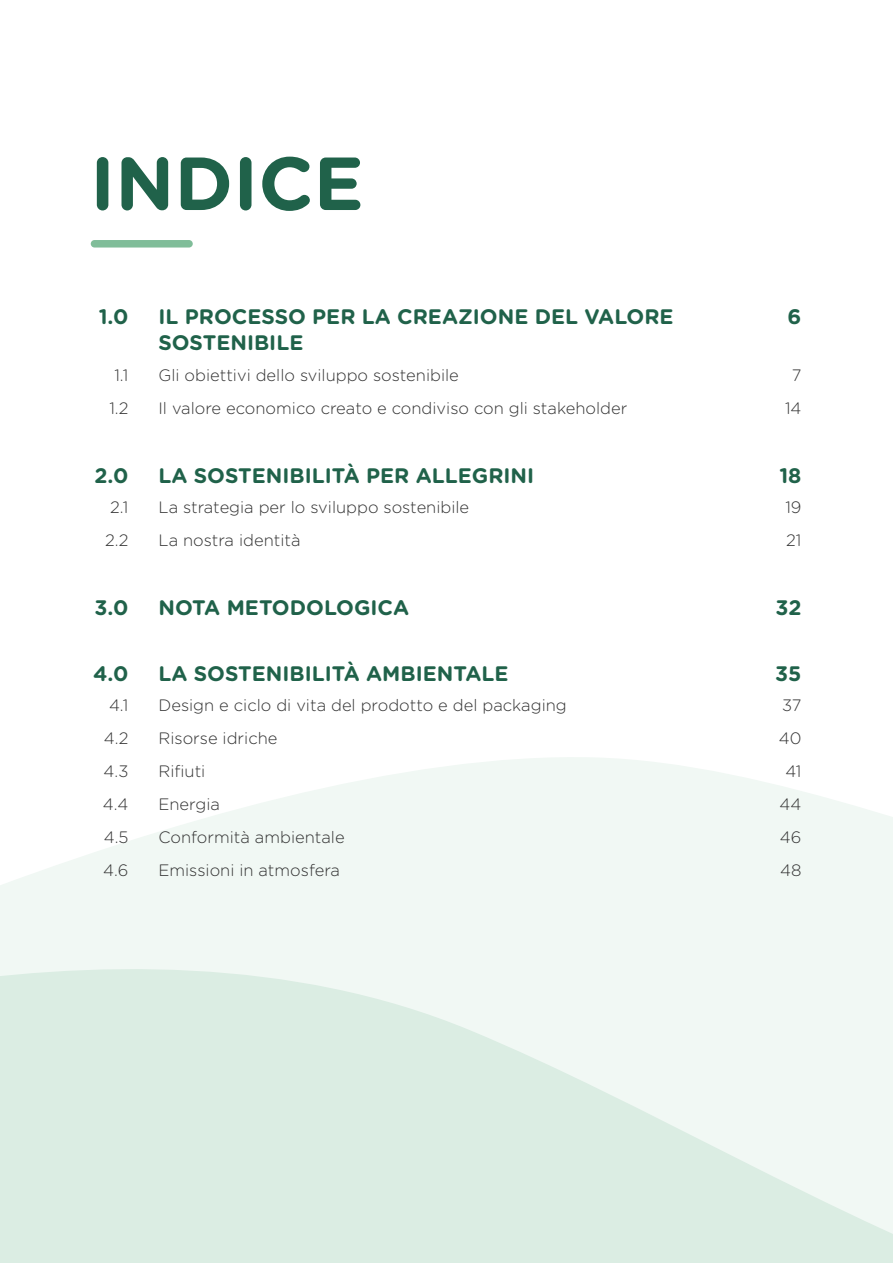
<style>
.page{position:relative;width:893px;height:1263px;background:#fff}
.page>*{position:absolute;margin:0;border:0;box-sizing:border-box;transform-origin:0 0}
.Titolo_2{font:700 75px "Gotham Rounded";color:#20624a}
.Titolo_06{font:700 21px/25.5px "Gotham Rounded";color:#20624a}
.Corpo_testo{font:300 16.5px "Gotham Rounded";color:#333}
</style>
<div class="page">
<svg style="left:0;top:757px;width:893px;height:200px;fill:#f1f8f4"></svg>
<svg style="left:0;top:957px;width:893px;height:306px;fill:#dbede3"></svg>
<div style="left:91px;top:240px;width:102px;height:7px;background:#80bd99;border-radius:4px"></div>
<p class="Titolo_2" style="left:90px;top:128px;width:275px">INDICE</p>
<p class="Titolo_06" style="left:99px;top:303px;width:31px">1.0</p>
<p class="Titolo_06" style="left:158px;top:303px;width:517px">IL PROCESSO PER LA CREAZIONE DEL VALORE<br>SOSTENIBILE</p>
<p class="Titolo_06" style="left:788px;top:303px;width:15px">6</p>
<p class="Corpo_testo" style="left:114px;top:364px;width:16px">1.1</p>
<p class="Corpo_testo" style="left:158px;top:364px;width:302px">Gli obiettivi dello sviluppo sostenibile</p>
<p class="Corpo_testo" style="left:792px;top:364px;width:11px">7</p>
<p class="Corpo_testo" style="left:109px;top:397px;width:21px">1.2</p>
<p class="Corpo_testo" style="left:158px;top:397px;width:470px">Il valore economico creato e condiviso con gli stakeholder</p>
<p class="Corpo_testo" style="left:785px;top:397px;width:18px">14</p>
<p class="Titolo_06" style="left:94px;top:462px;width:35px">2.0</p>
<p class="Titolo_06" style="left:158px;top:462px;width:377px">LA SOSTENIBILITÀ PER ALLEGRINI</p>
<p class="Titolo_06" style="left:779px;top:462px;width:24px">18</p>
<p class="Corpo_testo" style="left:110px;top:496px;width:20px">2.1</p>
<p class="Corpo_testo" style="left:158px;top:496px;width:312px">La strategia per lo sviluppo sostenibile</p>
<p class="Corpo_testo" style="left:785px;top:496px;width:18px">19</p>
<p class="Corpo_testo" style="left:105px;top:529px;width:25px">2.2</p>
<p class="Corpo_testo" style="left:158px;top:529px;width:144px">La nostra identità</p>
<p class="Corpo_testo" style="left:786px;top:529px;width:17px">21</p>
<p class="Titolo_06" style="left:94px;top:594px;width:35px">3.0</p>
<p class="Titolo_06" style="left:158px;top:594px;width:252px">NOTA METODOLOGICA</p>
<p class="Titolo_06" style="left:775px;top:594px;width:28px">32</p>
<p class="Titolo_06" style="left:93px;top:660px;width:37px">4.0</p>
<p class="Titolo_06" style="left:158px;top:660px;width:352px">LA SOSTENIBILITÀ AMBIENTALE</p>
<p class="Titolo_06" style="left:775px;top:660px;width:28px">35</p>
<p class="Corpo_testo" style="left:109px;top:694px;width:21px">4.1</p>
<p class="Corpo_testo" style="left:158px;top:694px;width:410px">Design e ciclo di vita del prodotto e del packaging</p>
<p class="Corpo_testo" style="left:782px;top:694px;width:21px">37</p>
<p class="Corpo_testo" style="left:104px;top:727px;width:26px">4.2</p>
<p class="Corpo_testo" style="left:158px;top:727px;width:121px">Risorse idriche</p>
<p class="Corpo_testo" style="left:779px;top:727px;width:24px">40</p>
<p class="Corpo_testo" style="left:104px;top:760px;width:26px">4.3</p>
<p class="Corpo_testo" style="left:158px;top:760px;width:48px">Rifiuti</p>
<p class="Corpo_testo" style="left:785px;top:760px;width:18px">41</p>
<p class="Corpo_testo" style="left:103px;top:793px;width:27px">4.4</p>
<p class="Corpo_testo" style="left:158px;top:793px;width:63px">Energia</p>
<p class="Corpo_testo" style="left:780px;top:793px;width:23px">44</p>
<p class="Corpo_testo" style="left:104px;top:826px;width:26px">4.5</p>
<p class="Corpo_testo" style="left:158px;top:826px;width:188px">Conformità ambientale</p>
<p class="Corpo_testo" style="left:780px;top:826px;width:23px">46</p>
<p class="Corpo_testo" style="left:103px;top:859px;width:27px">4.6</p>
<p class="Corpo_testo" style="left:158px;top:859px;width:183px">Emissioni in atmosfera</p>
<p class="Corpo_testo" style="left:780px;top:859px;width:23px">48</p>
</div>
